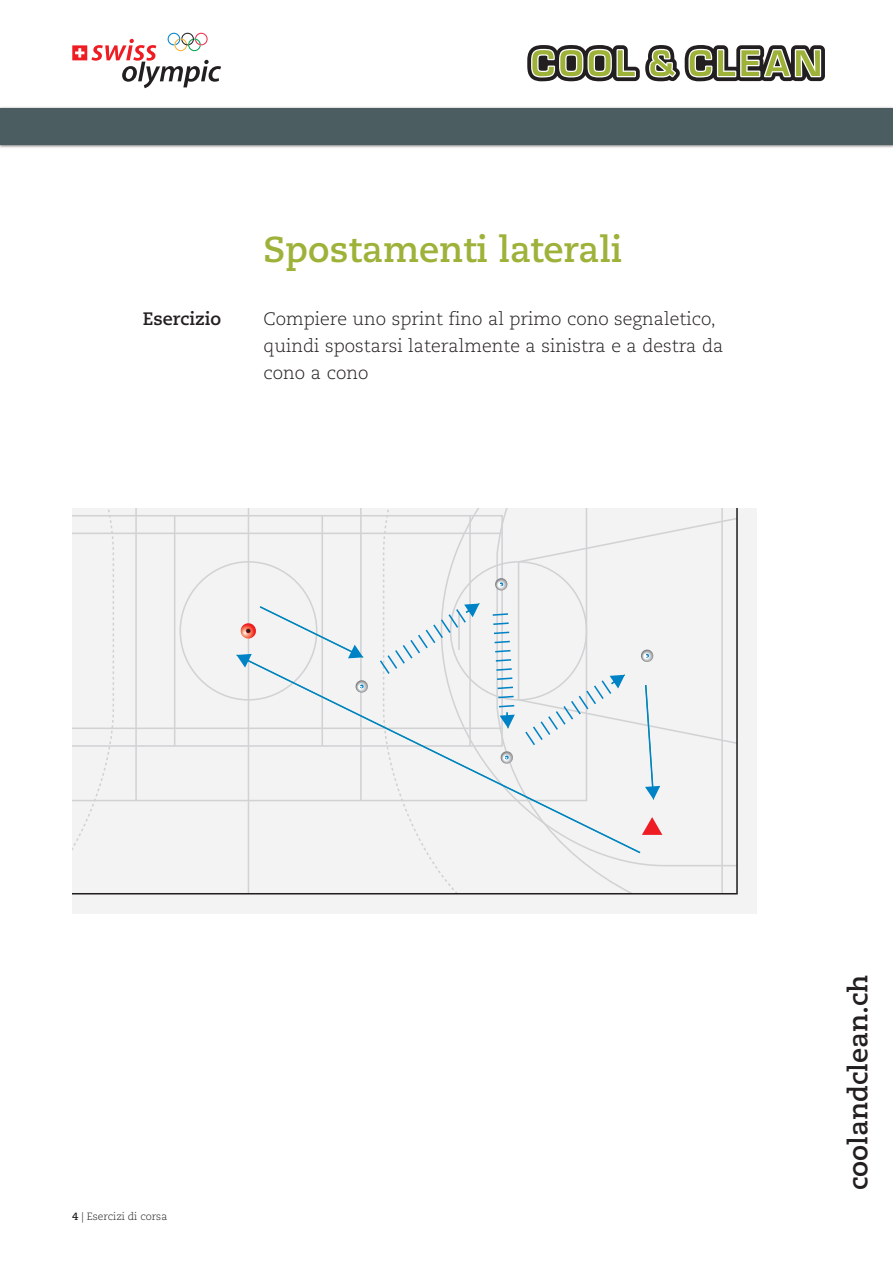
<style>
.page{position:relative;width:893px;height:1263px;background:#fff}
.page>*{position:absolute;margin:0;border:0;box-sizing:border-box;transform-origin:0 0}
.t1{font:700 36px "Caecilia";color:#9eb23a}
.t2{font:700 27px "Caecilia";color:#231f20}
.t3{font:300 18px/27px "Caecilia";color:#231f20}
.t4{font:700 18px "Caecilia";color:#231f20}
.t5{font:300 10.5px "Caecilia";color:#231f20}
.s1{font-weight:700}
</style>
<div class="page">
<div style="left:0;top:107px;width:893px;height:42px;background:#231f20;opacity:.7"></div>
<div style="left:0;top:108px;width:893px;height:37px;background:#4c5d61"></div>
<div style="left:72px;top:508px;width:684px;height:405px;background:#f4f3f3"></div>
<svg style="left:72px;top:508px;width:107px;height:387px"></svg>
<svg style="left:179px;top:508px;width:559px;height:387px"></svg>
<svg style="left:527px;top:45px;width:298px;height:36px"></svg>
<svg style="left:72px;top:33px;width:149px;height:55px"></svg>
<h1 class="t1" style="left:264px;top:228px;width:360px">Spostamenti laterali</h1>
<p class="t4" style="left:143px;top:308px;width:80px">Esercizio</p>
<p class="t3" style="left:264px;top:306px;width:461px">Compiere uno sprint fino al primo cono segnaletico, quindi spostarsi lateralmente a sinistra e a destra da cono a cono</p>
<p class="t5" style="left:72px;top:1211px;width:97px"><span class="s1">4</span> | Esercizi di corsa</p>
<h2 class="t2" style="left:842px;top:1190px;width:217px;rotate:-90deg">coolandclean.ch</h2>
</div>
